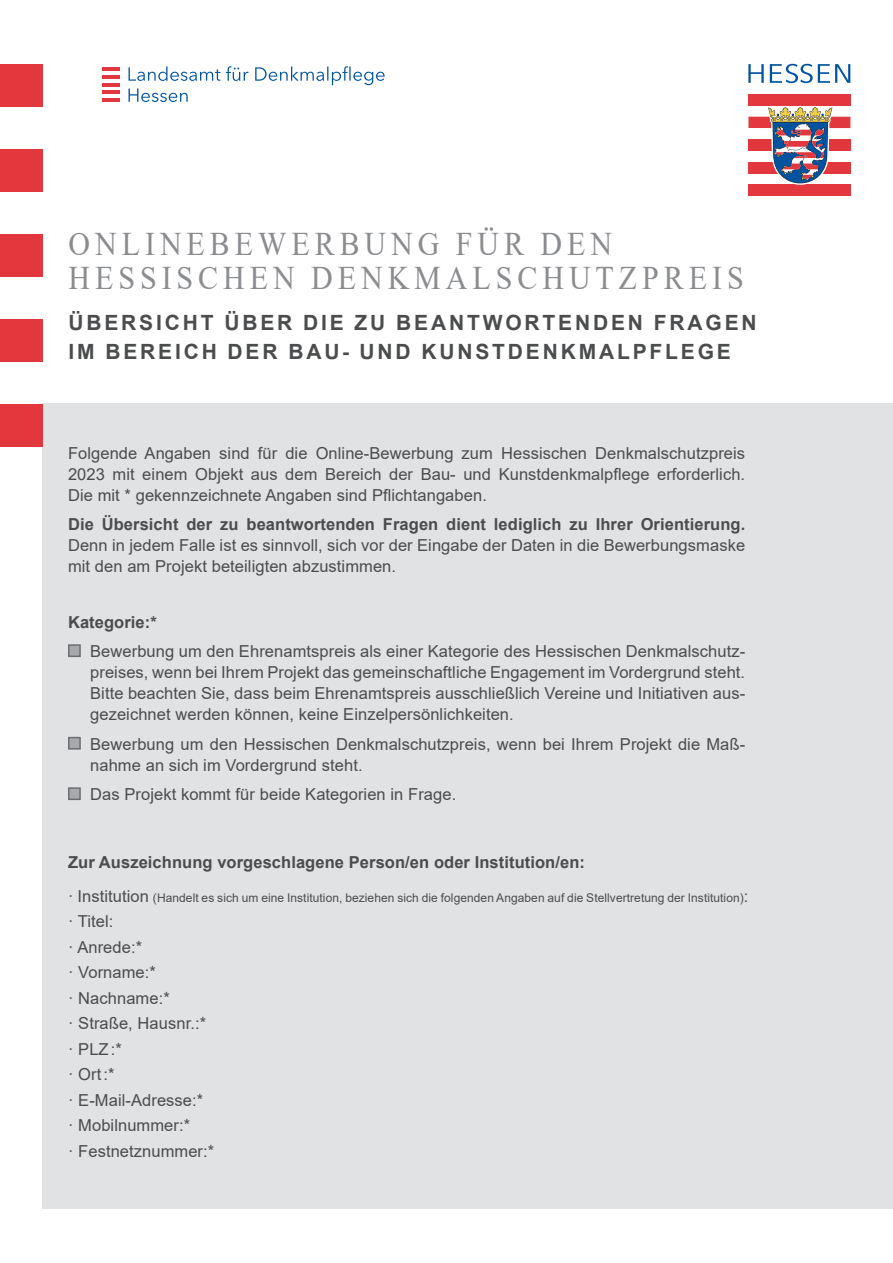
<style>
.page{position:relative;width:893px;height:1263px;background:#fff}
.page>*{position:absolute;margin:0;border:0;box-sizing:border-box;transform-origin:0 0}
.t1{font:33px/34.5px "Times New Roman";letter-spacing:.165em;color:#8a8c8f;scale:.91 1}
.t2{font:700 21px/28.5px "Arial";letter-spacing:.135em;color:#4b4c4d}
.t3{font:16.5px/25.5px "Arial";letter-spacing:.005em;color:#4b4c4d}
.t4{font:700 16.5px "Arial";letter-spacing:.005em;color:#4b4c4d}
.t5{font:12px "Arial";letter-spacing:.005em;color:#4b4c4d}
.s1{font-size:16.5px}
</style>
<div class="page">
<div style="left:43px;top:404px;width:850px;height:805px;background:#e1e2e4"></div>
<div style="left:0;top:64px;width:43px;height:42px;background:#e1373d"></div>
<div style="left:0;top:149px;width:43px;height:42px;background:#e1373d"></div>
<div style="left:0;top:234px;width:43px;height:42px;background:#e1373d"></div>
<div style="left:0;top:319px;width:43px;height:42px;background:#e1373d"></div>
<div style="left:0;top:404px;width:43px;height:42px;background:#e1373d"></div>
<svg style="left:748px;top:105px;width:102px;height:80px"></svg>
<div style="left:748px;top:94px;width:102px;height:11px;background:#e1373d"></div>
<div style="left:748px;top:117px;width:102px;height:11px;background:#e1373d"></div>
<div style="left:748px;top:140px;width:102px;height:11px;background:#e1373d"></div>
<div style="left:748px;top:162px;width:102px;height:11px;background:#e1373d"></div>
<div style="left:748px;top:185px;width:102px;height:11px;background:#e1373d"></div>
<svg style="left:767px;top:106px;width:67px;height:79px"></svg>
<svg style="left:748px;top:64px;width:16px;height:19px"></svg>
<svg style="left:770px;top:64px;width:80px;height:19px"></svg>
<svg style="left:129px;top:66px;width:256px;height:36px"></svg>
<hr style="left:103px;top:98px;width:17px;height:4px;background:#e1373d">
<hr style="left:103px;top:75px;width:17px;height:4px;background:#e1373d">
<hr style="left:103px;top:83px;width:17px;height:3px;background:#e1373d">
<hr style="left:103px;top:90px;width:17px;height:4px;background:#e1373d">
<hr style="left:103px;top:67px;width:17px;height:4px;background:#e1373d">
<div style="left:68px;top:644px;width:13px;height:13px;background:#a8a9ad;border:2px solid #6c6d70"></div>
<div style="left:68px;top:737px;width:13px;height:12px;background:#a8a9ad;border:2px solid #6c6d70"></div>
<div style="left:68px;top:787px;width:13px;height:13px;background:#a8a9ad;border:2px solid #6c6d70"></div>
<h1 class="t1" style="left:69px;top:225px;width:743px">ONLINEBEWERBUNG FÜR DEN<br>HESSISCHEN DENKMALSCHUTZPREIS</h1>
<p class="t2" style="left:68px;top:309px;width:690px">ÜBERSICHT ÜBER DIE ZU BEANTWORTENDEN FRAGEN<br>IM BEREICH DER BAU- UND KUNSTDENKMALPFLEGE</p>
<p class="t3" style="left:68px;top:442px;width:679px;line-height:21px;text-align:justify">Folgende Angaben sind für die Online-Bewerbung zum Hessischen Denkmalschutzpreis 2023 mit einem Objekt aus dem Bereich der Bau- und Kunstdenkmalpflege erforderlich.<br>Die mit * gekennzeichnete Angaben sind Pflichtangaben.</p>
<p class="t4" style="left:68px;top:513px;width:679px">Die Übersicht der zu beantwortenden Fragen dient lediglich zu Ihrer Orientierung.</p>
<p class="t3" style="left:68px;top:535px;width:679px;line-height:21px">Denn in jedem Falle ist es sinnvoll, sich vor der Eingabe der Daten in die Bewerbungsmaske mit den am Projekt beteiligten abzustimmen.</p>
<p class="t4" style="left:68px;top:610px;width:90px">Kategorie:*</p>
<p class="t3" style="left:90px;top:641px;width:656px;line-height:21px;text-align:justify">Bewerbung um den Ehrenamtspreis als einer Kategorie des Hessischen Denkmalschutz&shy;preises, wenn bei Ihrem Projekt das gemeinschaftliche Engagement im Vordergrund steht.<br>Bitte beachten Sie, dass beim Ehrenamtspreis ausschließlich Vereine und Initiativen aus&shy;gezeichnet werden können, keine Einzelpersönlichkeiten.</p>
<p class="t3" style="left:90px;top:733px;width:656px;line-height:21px">Bewerbung um den Hessischen Denkmalschutzpreis, wenn bei Ihrem Projekt die Maß&shy;nahme an sich im Vordergrund steht.</p>
<p class="t3" style="left:90px;top:781px;width:368px">Das Projekt kommt für beide Kategorien in Frage.</p>
<p class="t4" style="left:68px;top:850px;width:518px">Zur Auszeichnung vorgeschlagene Person/en oder Institution/en:</p>
<p class="t5" style="left:68px;top:889px;width:682px"><span class="s1">· Institution</span> (Handelt es sich um eine Institution, beziehen sich die folgenden Angaben auf die Stellvertretung der Institution)<span class="s1">:</span></p>
<p class="t3" style="left:68px;top:908px;width:148px">· Titel:<br>· Anrede:*<br>· Vorname:*<br>· Nachname:*<br>· Straße, Hausnr.:* · PLZ:*<br>· Ort:*<br>· E-Mail-Adresse:*<br>· Mobilnummer:*<br>· Festnetznummer:*</p>
</div>
